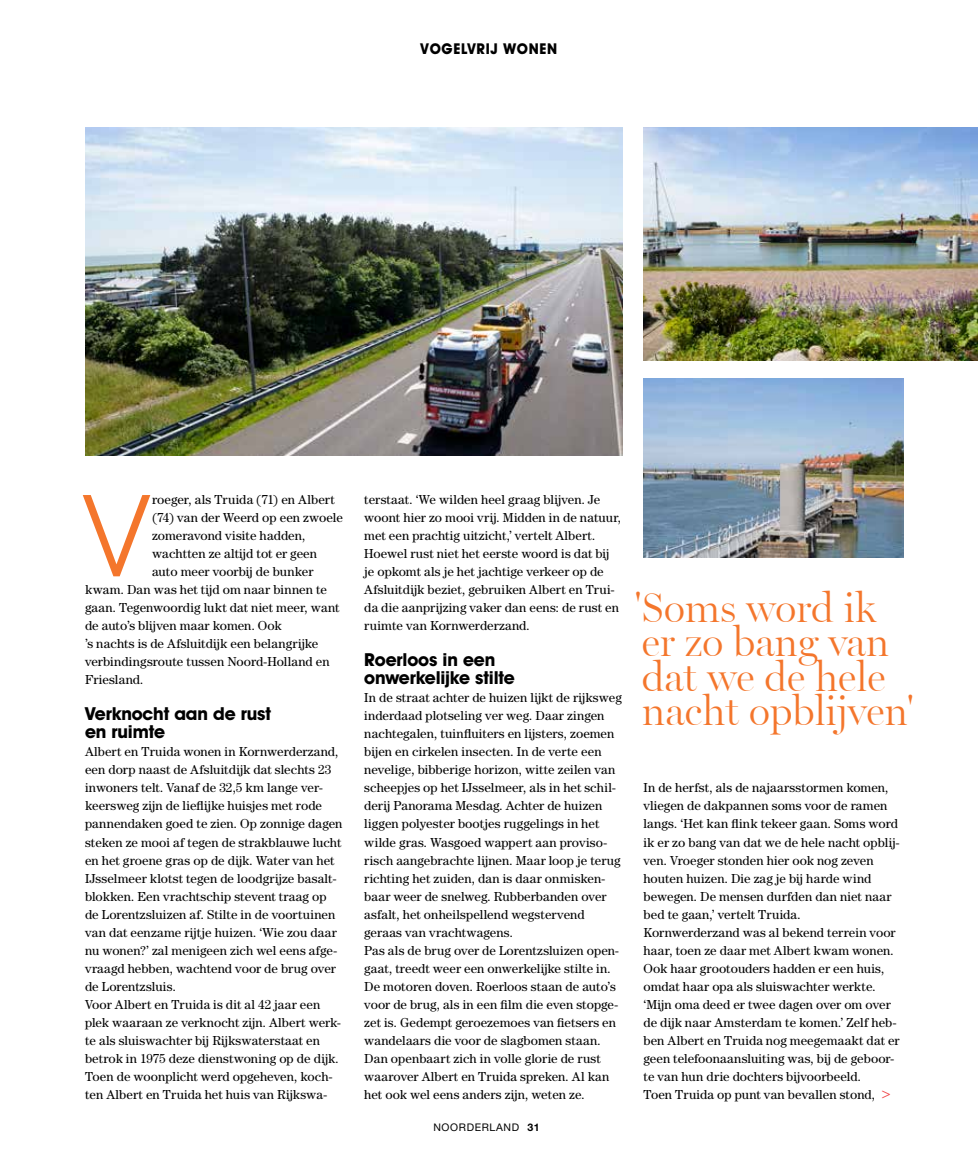
<style>
.page{position:relative;width:978px;height:1170px;background:#fff}
.page>*{position:absolute;margin:0;border:0;box-sizing:border-box;transform-origin:0 0}
.t1{font:114.3px "Avant Garde IT Cby BT";color:#f4762c}
.t2{font:300 36px/34.5px "Miller Banner";color:#f4762c}
.t3{font:700 18px/18px "Avant Garde IT Cby BT";letter-spacing:-.01em;color:#000}
.t4{font:700 15px "Avant Garde IT Cby BT";letter-spacing:.05em;color:#000;scale:.95 1}
.t5{font:13.05px/18px "Century Std";color:#000}
.t6{font:10.5px "Helvetica Neue LT Std";letter-spacing:.06em;color:#000}
.s1{font-weight:700}
.s2{font-family:"Avenir Next";font-size:15px;color:#ef4144}
</style>
<div class="page">
<img style="left:85px;top:128px;width:537px;height:327px">
<img style="left:643px;top:128px;width:335px;height:232px">
<img style="left:643px;top:378px;width:261px;height:179px">
<p class="t4" style="left:421px;top:40px;width:145px">VOGELVRIJ WONEN</p>
<h1 class="t1" style="left:85px;top:466px;width:65px">V</h1>
<p class="t5" style="left:152px;top:490px;width:184px">roeger, als Truida (71) en Albert</p>
<p class="t5" style="left:152px;top:508px;width:192px">(74) van der Weerd op een zwoele</p>
<p class="t5" style="left:152px;top:526px;width:155px">zomeravond visite hadden,</p>
<p class="t5" style="left:152px;top:544px;width:167px">wachtten ze altijd tot er geen</p>
<p class="t5" style="left:152px;top:562px;width:163px">auto meer voorbij de bunker</p>
<p class="t5" style="left:85px;top:580px;width:244px">kwam. Dan was het tijd om naar binnen te</p>
<p class="t5" style="left:85px;top:598px;width:256px">gaan. Tegenwoordig lukt dat niet meer, want</p>
<p class="t5" style="left:85px;top:616px;width:198px">de auto’s blijven maar komen. Ook</p>
<p class="t5" style="left:85px;top:634px;width:235px">’s nachts is de Afsluitdijk een belangrijke</p>
<p class="t5" style="left:85px;top:652px;width:246px">verbindingsroute tussen Noord-Holland en</p>
<p class="t5" style="left:85px;top:670px;width:60px">Friesland.</p>
<h3 class="t3" style="left:85px;top:704px;width:188px">Verknocht aan de rust en ruimte</h3>
<p class="t5" style="left:85px;top:742px;width:259px">Albert en Truida wonen in Kornwerderzand, een dorp naast de Afsluitdijk dat slechts 23 inwoners telt. Vanaf de 32,5 km lange ver&shy;keersweg zijn de lieflijke huisjes met rode pannendaken goed te zien. Op zonnige dagen steken ze mooi af tegen de strakblauwe lucht en het groene gras op de dijk. Water van het IJsselmeer klotst tegen de loodgrijze basalt&shy;blokken. Een vrachtschip stevent traag op de Lorentzsluizen af. Stilte in de voortuinen van dat eenzame rijtje huizen. ‘Wie zou daar nu wonen?’ zal menigeen zich wel eens afge&shy;vraagd hebben, wachtend voor de brug over de Lorentzsluis.<br>Voor Albert en Truida is dit al 42 jaar een plek waaraan ze verknocht zijn. Albert werk&shy;te als sluiswachter bij Rijkswaterstaat en betrok in 1975 deze dienstwoning op de dijk.<br>Toen de woonplicht werd opgeheven, koch&shy;ten Albert en Truida het huis van Rijkswa-</p>
<p class="t5" style="left:364px;top:490px;width:258px">terstaat. ‘We wilden heel graag blijven. Je woont hier zo mooi vrij. Midden in de natuur, met een prachtig uitzicht,’ vertelt Albert.<br>Hoewel rust niet het eerste woord is dat bij je opkomt als je het jachtige verkeer op de Afsluitdijk beziet, gebruiken Albert en Trui&shy;da die aanprijzing vaker dan eens: de rust en ruimte van Kornwerderzand.</p>
<h3 class="t3" style="left:364px;top:650px;width:152px">Roerloos in een onwerkelijke stilte</h3>
<p class="t5" style="left:364px;top:688px;width:259px">In de straat achter de huizen lijkt de rijksweg inderdaad plotseling ver weg. Daar zingen nachtegalen, tuinfluiters en lijsters, zoemen bijen en cirkelen insecten. In de verte een nevelige, bibberige horizon, witte zeilen van scheepjes op het IJsselmeer, als in het schil&shy;derij Panorama Mesdag. Achter de huizen liggen polyester bootjes ruggelings in het wilde gras. Wasgoed wappert aan proviso&shy;risch aangebrachte lijnen. Maar loop je terug richting het zuiden, dan is daar onmisken&shy;baar weer de snelweg. Rubberbanden over asfalt, het onheilspellend wegstervend geraas van vrachtwagens.<br>Pas als de brug over de Lorentzsluizen open&shy;gaat, treedt weer een onwerkelijke stilte in.<br>De motoren doven. Roerloos staan de auto’s voor de brug, als in een film die even stopge&shy;zet is. Gedempt geroezemoes van fietsers en wandelaars die voor de slagbomen staan.<br>Dan openbaart zich in volle glorie de rust waarover Albert en Truida spreken. Al kan het ook wel eens anders zijn, weten ze.</p>
<p class="t6" style="left:433px;top:1120px;width:108px">NOORDERLAND <span class="s1">31</span></p>
<h2 class="t2" style="left:635px;top:590px;width:281px">'Soms word ik er zo bang van dat we de hele nacht opblijven'</h2>
<p class="t5" style="left:643px;top:778px;width:258px">In de herfst, als de najaarsstormen komen, vliegen de dakpannen soms voor de ramen langs. ‘Het kan flink tekeer gaan. Soms word ik er zo bang van dat we de hele nacht opblij&shy;ven. Vroeger stonden hier ook nog zeven houten huizen. Die zag je bij harde wind bewegen. De mensen durfden dan niet naar bed te gaan,’ vertelt Truida.<br>Kornwerderzand was al bekend terrein voor haar, toen ze daar met Albert kwam wonen.<br>Ook haar grootouders hadden er een huis, omdat haar opa als sluiswachter werkte. ‘Mijn oma deed er twee dagen over om over de dijk naar Amsterdam te komen.’ Zelf heb&shy;ben Albert en Truida nog meegemaakt dat er geen telefoonaansluiting was, bij de geboor&shy;te van hun drie dochters bijvoorbeeld.<br>Toen Truida op punt van bevallen stond, <span class="s2">&gt;</span></p>
</div>
